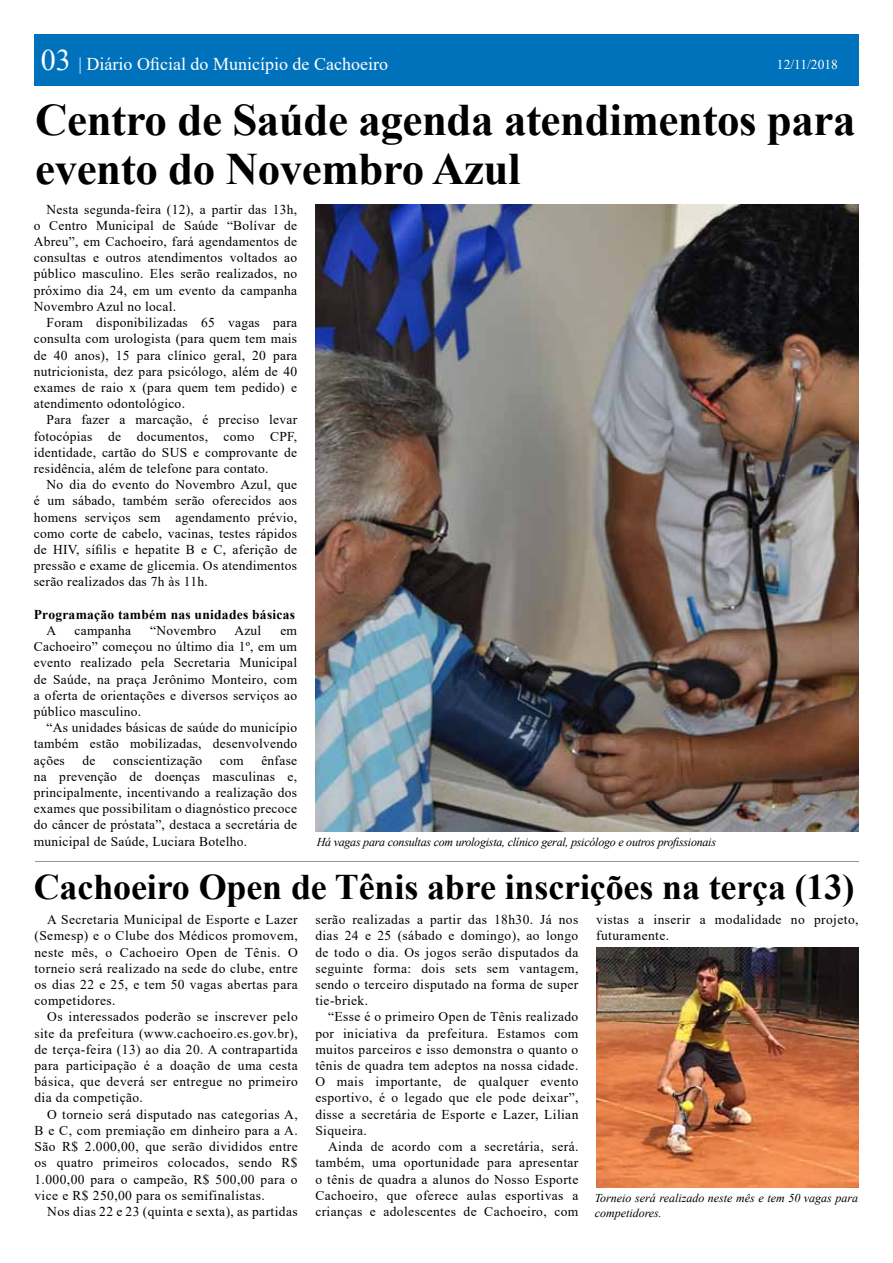
<style>
.page{position:relative;width:893px;height:1263px;background:#fff}
.page>*{position:absolute;margin:0;border:0;box-sizing:border-box;transform-origin:0 0}
.t1{font:700 45px/49.5px "Times New Roman";letter-spacing:-.01em;color:#000}
.t2{font:700 36px "Times New Roman";letter-spacing:-.005em;color:#000}
.t3{font:18px "Times New Roman";color:#fff}
.t4{font:13.5px/16.2px "Times New Roman";letter-spacing:.02em;color:#000;text-align:justify}
.t5{font:700 13.5px "Times New Roman";letter-spacing:.02em;color:#000}
.t6{font:13.5px "Times New Roman";color:#fff}
.t7{font:italic 12px "Times New Roman";letter-spacing:-.02em;color:#000}
.t8{font:italic 12px/14.4px "Times New Roman";color:#000}
.s1{font-size:30px}
</style>
<div class="page">
<div style="left:34px;top:34px;width:824px;height:52px;background:#0072bc"></div>
<hr style="left:35px;top:860px;width:823px;height:1px;background:#939598">
<img style="left:596px;top:948px;width:263px;height:239px">
<img style="left:316px;top:204px;width:542px;height:627px">
<h3 class="t3" style="left:41px;top:51px;width:349px"><span class="s1">03</span> | Diário Oficial do Município de Cachoeiro</h3>
<p class="t6" style="left:777px;top:54px;width:63px">12/11/2018</p>
<h1 class="t1" style="left:35px;top:94px;width:822px">Centro de Saúde agenda atendimentos para evento do Novembro Azul</h1>
<p class="t4" style="left:34px;top:201px;width:265px;text-indent:13px">Nesta segunda-feira (12), a partir das 13h, o Centro Municipal de Saúde “Bolívar de Abreu”, em Cachoeiro, fará agendamentos de consultas e outros atendimentos voltados ao público masculino. Eles serão realizados, no próximo dia 24, em um evento da campanha Novembro Azul no local.</p>
<p class="t4" style="left:34px;top:314px;width:265px;text-indent:13px">Foram disponibilizadas 65 vagas para consulta com urologista (para quem tem mais de 40 anos), 15 para clínico geral, 20 para nutricionista, dez para psicólogo, além de 40 exames de raio x (para quem tem pedido) e atendimento odontológico.</p>
<p class="t4" style="left:34px;top:411px;width:265px;text-indent:13px">Para fazer a marcação, é preciso levar fotocópias de documentos, como CPF, identidade, cartão do SUS e comprovante de residência, além de telefone para contato.</p>
<p class="t4" style="left:34px;top:476px;width:265px;text-indent:13px">No dia do evento do Novembro Azul, que é um sábado, também serão oferecidos aos homens serviços sem agendamento prévio, como corte de cabelo, vacinas, testes rápidos de HIV, sífilis e hepatite B e C, aferição de pressão e exame de glicemia. Os atendimentos serão realizados das 7h às 11h.</p>
<p class="t5" style="left:34px;top:604px;width:263px">Programação também nas unidades básicas</p>
<p class="t4" style="left:47px;top:622px;width:11px">A</p>
<p class="t4" style="left:75px;top:622px;width:58px">campanha</p>
<p class="t4" style="left:150px;top:622px;width:67px">“Novembro</p>
<p class="t4" style="left:234px;top:622px;width:29px">Azul</p>
<p class="t4" style="left:34px;top:622px;width:265px;text-indent:247px">em Cachoeiro” começou no último dia 1º, em um evento realizado pela Secretaria Municipal de Saúde, na praça Jerônimo Monteiro, com a oferta de orientações e diversos serviços ao público masculino.</p>
<p class="t4" style="left:34px;top:719px;width:265px;text-indent:13px">“As unidades básicas de saúde do município também estão mobilizadas, desenvolvendo ações</p>
<p class="t4" style="left:82px;top:751px;width:15px">de</p>
<p class="t4" style="left:113px;top:751px;width:91px">conscientização</p>
<p class="t4" style="left:220px;top:751px;width:25px">com</p>
<p class="t4" style="left:34px;top:751px;width:265px;text-indent:228px">ênfase na prevenção de doenças masculinas e, principalmente, incentivando a realização dos exames que possibilitam o diagnóstico precoce do câncer de próstata”, destaca a secretária de municipal de Saúde, Luciara Botelho.</p>
<p class="t7" style="left:317px;top:833px;width:401px">Há vagas para consultas com urologista, clínico geral, psicólogo e outros profissionais</p>
<h2 class="t2" style="left:34px;top:861px;width:822px">Cachoeiro Open de Tênis abre inscrições na terça (13)</h2>
<p class="t4" style="left:34px;top:911px;width:265px;text-indent:13px">A Secretaria Municipal de Esporte e Lazer (Semesp) e o Clube dos Médicos promovem, neste mês, o Cachoeiro Open de Tênis. O torneio será realizado na sede do clube, entre os dias 22 e 25, e tem 50 vagas abertas para competidores.</p>
<p class="t4" style="left:34px;top:1008px;width:265px;text-indent:13px">Os interessados poderão se inscrever pelo site da prefeitura (www.cachoeiro.es.gov.br), de terça-feira (13) ao dia 20. A contrapartida para participação é a doação de uma cesta básica, que deverá ser entregue no primeiro dia da competição.</p>
<p class="t4" style="left:34px;top:1106px;width:265px;text-indent:13px">O torneio será disputado nas categorias A, B e C, com premiação em dinheiro para a A.<br>São R$ 2.000,00, que serão divididos entre os quatro primeiros colocados, sendo R$ 1.000,00 para o campeão, R$ 500,00 para o vice e R$ 250,00 para os semifinalistas.</p>
<p class="t4" style="left:47px;top:1203px;width:252px">Nos dias 22 e 23 (quinta e sexta), as partidas</p>
<p class="t4" style="left:596px;top:911px;width:264px">vistas a inserir a modalidade no projeto, futuramente.</p>
<p class="t4" style="left:315px;top:911px;width:265px">serão realizadas a partir das 18h30. Já nos dias 24 e 25 (sábado e domingo), ao longo de todo o dia. Os jogos serão disputados da seguinte forma: dois sets sem vantagem, sendo o terceiro disputado na forma de super tie-briek.</p>
<p class="t4" style="left:315px;top:1008px;width:265px;text-indent:13px">“Esse é o primeiro Open de Tênis realizado por iniciativa da prefeitura. Estamos com muitos parceiros e isso demonstra o quanto o tênis de quadra tem adeptos na nossa cidade.<br>O mais importante, de qualquer evento esportivo, é o legado que ele pode deixar”, disse a secretária de Esporte e Lazer, Lilian Siqueira.</p>
<p class="t4" style="left:315px;top:1138px;width:265px;text-indent:13px">Ainda de acordo com a secretária, será. também, uma oportunidade para apresentar o tênis de quadra a alunos do Nosso Esporte Cachoeiro, que oferece aulas esportivas a crianças e adolescentes de Cachoeiro, com</p>
<p class="t8" style="left:595px;top:1191px;width:265px">Torneio será realizado neste mês e tem 50 vagas para competidores.</p>
</div>
